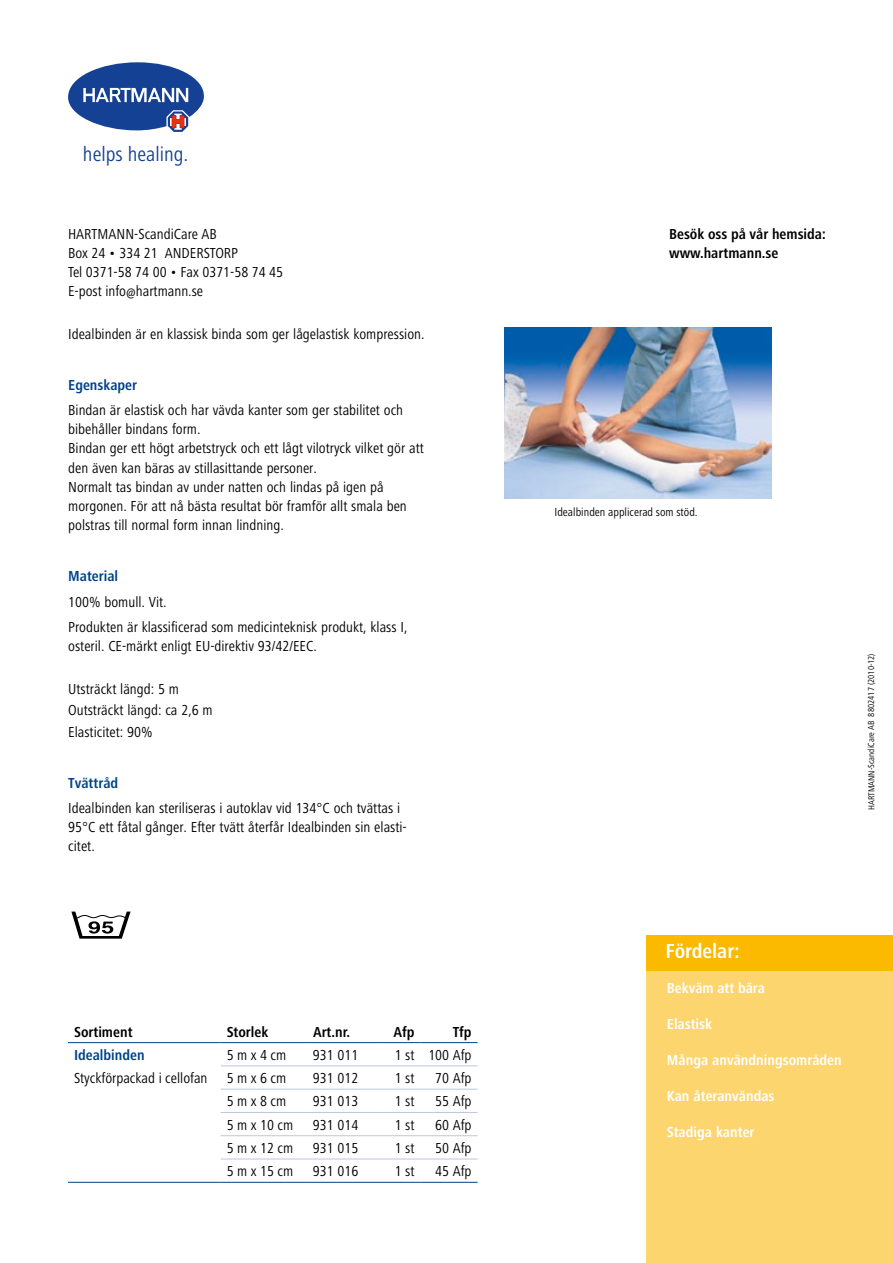
<style>
.page{position:relative;width:893px;height:1263px;background:#fff}
.page>*{position:absolute;margin:0;border:0;box-sizing:border-box;transform-origin:0 0}
.t1{font:condensed 21px "Frutiger Next LTCE";color:#144194}
.t2{font:700 condensed 21px "Frutiger Next LTCE";color:#fff}
.t3{font:condensed 15px/19.2px "Frutiger Next LTCE";color:#000}
.t4{font:700 condensed 15px "Frutiger Next LTCE";color:#fff}
.t5{font:700 condensed 15px/19.2px "Frutiger Next LTCE";color:#000}
.t6{font:700 condensed 15px "Frutiger Next LTCE";color:#004288}
.t7{font:condensed 12px "Frutiger Next LTCE";color:#000}
.t8{font:condensed 9px "Frutiger Next LTCE";color:#000}
</style>
<div class="page">
<div style="left:647px;top:970px;width:246px;height:293px;background:#fdd56e"></div>
<div style="left:646px;top:935px;width:247px;height:36px;background:#fbb900"></div>
<svg style="left:68px;top:62px;width:136px;height:70px"></svg>
<svg style="left:68px;top:1043px;width:239px;height:139px"></svg>
<hr style="left:68px;top:1042px;width:153px;height:1px;background:#004288">
<hr style="left:221px;top:1042px;width:86px;height:1px;background:#004288">
<hr style="left:307px;top:1042px;width:70px;height:1px;background:#004288">
<hr style="left:377px;top:1042px;width:44px;height:1px;background:#004288">
<hr style="left:421px;top:1042px;width:57px;height:1px;background:#004288">
<hr style="left:221px;top:1065px;width:86px;height:1px;background:#bbc7dc">
<hr style="left:307px;top:1065px;width:70px;height:1px;background:#bbc7dc">
<hr style="left:377px;top:1065px;width:44px;height:1px;background:#bbc7dc">
<hr style="left:421px;top:1065px;width:57px;height:1px;background:#bbc7dc">
<hr style="left:221px;top:1158px;width:86px;height:1px;background:#bbc7dc">
<hr style="left:307px;top:1158px;width:70px;height:1px;background:#bbc7dc">
<hr style="left:377px;top:1158px;width:44px;height:1px;background:#bbc7dc">
<hr style="left:421px;top:1158px;width:57px;height:1px;background:#bbc7dc">
<hr style="left:68px;top:1182px;width:153px;height:1px;background:#004288">
<hr style="left:221px;top:1182px;width:86px;height:1px;background:#004288">
<hr style="left:307px;top:1182px;width:70px;height:1px;background:#004288">
<hr style="left:377px;top:1182px;width:44px;height:1px;background:#004288">
<hr style="left:421px;top:1182px;width:57px;height:1px;background:#004288">
<hr style="left:221px;top:1089px;width:86px;height:1px;background:#bbc7dc">
<hr style="left:307px;top:1089px;width:70px;height:1px;background:#bbc7dc">
<hr style="left:377px;top:1089px;width:44px;height:1px;background:#bbc7dc">
<hr style="left:421px;top:1089px;width:57px;height:1px;background:#bbc7dc">
<hr style="left:221px;top:1112px;width:86px;height:1px;background:#bbc7dc">
<hr style="left:221px;top:1135px;width:86px;height:1px;background:#bbc7dc">
<hr style="left:307px;top:1112px;width:70px;height:1px;background:#bbc7dc">
<hr style="left:307px;top:1135px;width:70px;height:1px;background:#bbc7dc">
<hr style="left:377px;top:1112px;width:44px;height:1px;background:#bbc7dc">
<hr style="left:377px;top:1135px;width:44px;height:1px;background:#bbc7dc">
<hr style="left:421px;top:1112px;width:57px;height:1px;background:#bbc7dc">
<hr style="left:421px;top:1135px;width:57px;height:1px;background:#bbc7dc">
<img style="left:504px;top:327px;width:267px;height:171px">
<svg style="left:71px;top:911px;width:60px;height:28px"></svg>
<h1 class="t1" style="left:83px;top:143px;width:107px">helps healing.</h1>
<p class="t3" style="left:68px;top:224px;width:217px">HARTMANN-ScandiCare AB<br>Box 24 • 334 21 ANDERSTORP<br>Tel 0371-58 74 00 • Fax 0371-58 74 45<br>E-post info@hartmann.se</p>
<p class="t5" style="left:669px;top:224px;width:158px">Besök oss på vår hemsida: www.hartmann.se</p>
<p class="t3" style="left:68px;top:324px;width:358px">Idealbinden är en klassisk binda som ger lågelastisk kompression.</p>
<p class="t6" style="left:68px;top:376px;width:70px">Egenskaper</p>
<p class="t3" style="left:68px;top:401px;width:357px">Bindan är elastisk och har vävda kanter som ger stabilitet och bibehåller bindans form.<br>Bindan ger ett högt arbetstryck och ett lågt vilotryck vilket gör att den även kan bäras av stillasittande personer.<br>Normalt tas bindan av under natten och lindas på igen på morgonen. För att nå bästa resultat bör framför allt smala ben polstras till normal form innan lindning.</p>
<p class="t6" style="left:68px;top:567px;width:51px">Material</p>
<p class="t3" style="left:68px;top:589px;width:341px;line-height:25.5px">100% bomull. Vit.<br>Produkten är klassificerad som medicinteknisk produkt, klass I,</p>
<p class="t3" style="left:68px;top:637px;width:250px">osteril. CE-märkt enligt EU-direktiv 93/42/EEC.</p>
<p class="t3" style="left:68px;top:678px;width:146px;line-height:21.3px">Utsträckt längd: 5 m<br>Outsträckt längd: ca 2,6 m<br>Elasticitet: 90%</p>
<p class="t6" style="left:68px;top:774px;width:52px">Tvättråd</p>
<p class="t3" style="left:68px;top:799px;width:340px">Idealbinden kan steriliseras i autoklav vid 134°C och tvättas i<br>95°C ett fåtal gånger. Efter tvätt återfår Idealbinden sin elasti&shy;citet.</p>
<p class="t7" style="left:555px;top:505px;width:145px">Idealbinden applicerad som stöd.</p>
<p class="t8" style="left:866px;top:810px;width:158px;rotate:-90deg">HARTMANN-ScandiCare AB 8802417 (2010-12)</p>
<p class="t5" style="left:74px;top:1022px;width:60px">Sortiment</p>
<p class="t5" style="left:227px;top:1022px;width:43px">Storlek</p>
<p class="t5" style="left:313px;top:1022px;width:39px">Art.nr.</p>
<p class="t5" style="left:394px;top:1022px;width:23px">Afp</p>
<p class="t5" style="left:453px;top:1022px;width:20px">Tfp</p>
<p class="t6" style="left:74px;top:1046px;width:72px">Idealbinden</p>
<p class="t3" style="left:227px;top:1045px;width:61px">5 m x 4 cm</p>
<p class="t3" style="left:313px;top:1045px;width:47px">931 011</p>
<p class="t3" style="left:395px;top:1045px;width:78px">1 st 100 Afp</p>
<p class="t3" style="left:74px;top:1069px;width:135px">Styckförpackad i cellofan</p>
<p class="t3" style="left:227px;top:1069px;width:61px">5 m x 6 cm</p>
<p class="t3" style="left:313px;top:1069px;width:47px">931 012</p>
<p class="t3" style="left:395px;top:1069px;width:21px">1 st</p>
<p class="t3" style="left:435px;top:1069px;width:38px">70 Afp</p>
<p class="t3" style="left:227px;top:1092px;width:61px">5 m x 8 cm</p>
<p class="t3" style="left:313px;top:1092px;width:47px">931 013</p>
<p class="t3" style="left:395px;top:1092px;width:21px">1 st</p>
<p class="t3" style="left:435px;top:1092px;width:38px">55 Afp</p>
<p class="t3" style="left:227px;top:1115px;width:68px">5 m x 10 cm</p>
<p class="t3" style="left:313px;top:1115px;width:47px">931 014</p>
<p class="t3" style="left:395px;top:1115px;width:21px">1 st</p>
<p class="t3" style="left:435px;top:1115px;width:38px">60 Afp</p>
<p class="t3" style="left:227px;top:1138px;width:68px">5 m x 12 cm</p>
<p class="t3" style="left:313px;top:1138px;width:47px">931 015</p>
<p class="t3" style="left:395px;top:1138px;width:21px">1 st</p>
<p class="t3" style="left:435px;top:1138px;width:38px">50 Afp</p>
<p class="t3" style="left:227px;top:1162px;width:68px">5 m x 15 cm</p>
<p class="t3" style="left:313px;top:1162px;width:47px">931 016</p>
<p class="t3" style="left:395px;top:1162px;width:21px">1 st</p>
<p class="t3" style="left:435px;top:1162px;width:38px">45 Afp</p>
<h1 class="t2" style="left:665px;top:939px;width:75px">Fördelar:</h1>
<p class="t4" style="left:667px;top:980px;width:100px">Bekväm att bära</p>
<p class="t4" style="left:667px;top:1016px;width:47px">Elastisk</p>
<p class="t4" style="left:667px;top:1052px;width:176px">Många användningsområden</p>
<p class="t4" style="left:667px;top:1088px;width:109px">Kan återanvändas</p>
<p class="t4" style="left:667px;top:1124px;width:89px">Stadiga kanter</p>
</div>
